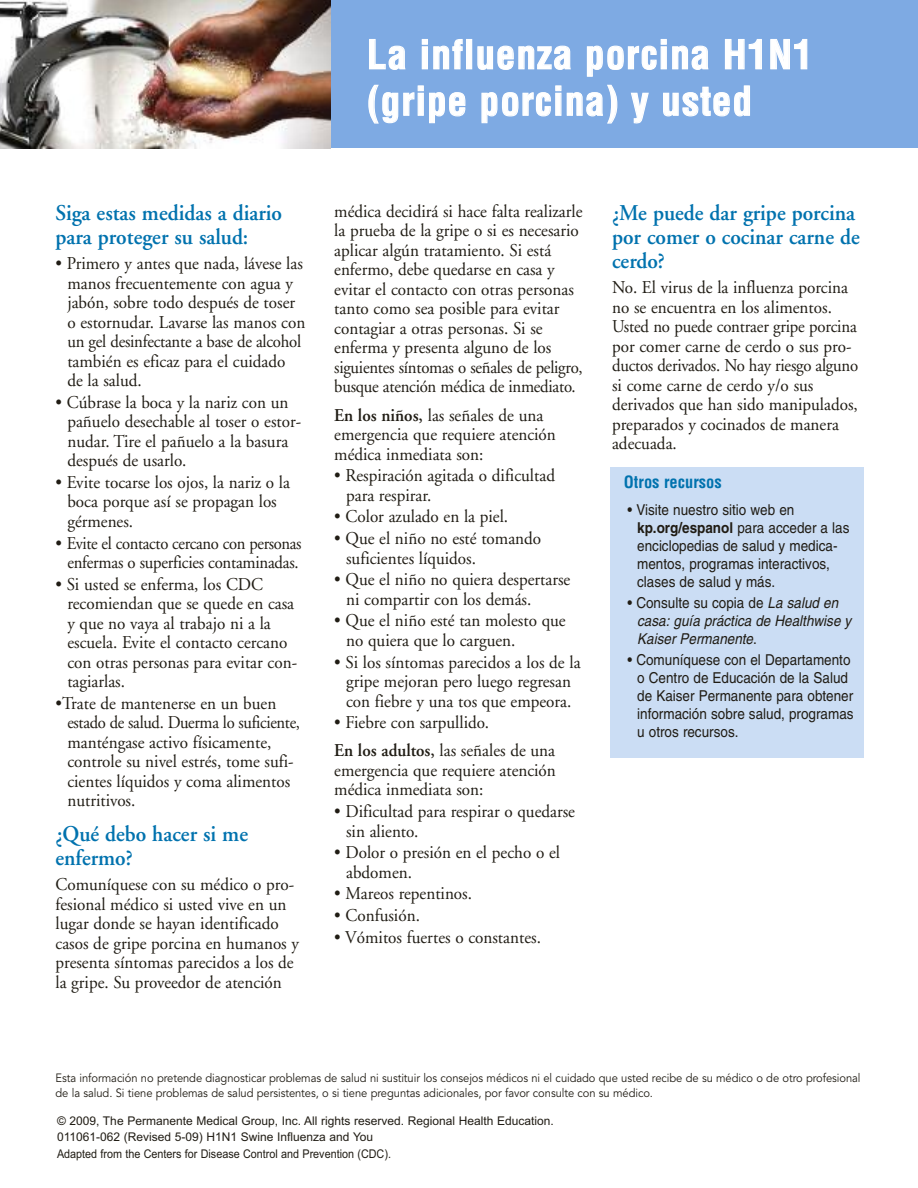
<style>
.page{position:relative;width:918px;height:1188px;background:#fff}
.page>*{position:absolute;margin:0;border:0;box-sizing:border-box;transform-origin:0 0}
.t1{font:700 condensed 39px/46.5px "Helvetica";letter-spacing:.025em;color:#fff}
.t2{font:600 22.5px/24px "Adobe Garamond";color:#0072ae;scale:.95 1}
.t3{font:18px/19.5px "Adobe Garamond";color:#201c14;scale:.95 1}
.t4{font:700 condensed 16.5px "Helvetica";color:#0072ae}
.t5{font:15px/18px "Helvetica";color:#201c14;scale:.9 1}
.t6{font:italic 15px/18px "Helvetica";color:#201c14;scale:.9 1}
.t7{font:12px/15px "Avenir";letter-spacing:-.005em;color:#201c14;scale:.93 1}
.t8{font:12px/16.5px "Arial";color:#201c14}
.s1{font-weight:600}
.s2{font-weight:700}
.s3{font-style:normal}
</style>
<div class="page">
<div style="left:611px;top:467px;width:253px;height:291px;background:#cbddf4"></div>
<div style="left:331px;top:0;width:587px;height:148px;background:#7eaae3"></div>
<img style="left:0;top:0;width:331px;height:148px">
<h1 class="t1" style="left:367px;top:32px;width:447px">La influenza porcina H1N1 (gripe porcina) y usted</h1>
<p class="t2" style="left:55px;top:203px;width:240px">Siga estas medidas a diario para proteger su salud:</p>
<p class="t3" style="left:67px;top:255px;width:252px;text-indent:-12px">• Primero y antes que nada, lávese las manos frecuentemente con agua y jabón, sobre todo después de toser o estornudar. Lavarse las manos con un gel desinfectante a base de alcohol también es eficaz para el cuidado de la salud.</p>
<p class="t3" style="left:67px;top:394px;width:248px;text-indent:-12px">• Cúbrase la boca y la nariz con un pañuelo desechable al toser o estor&shy;nudar. Tire el pañuelo a la basura después de usarlo.</p>
<p class="t3" style="left:67px;top:474px;width:236px;text-indent:-12px">• Evite tocarse los ojos, la nariz o la boca porque así se propagan los gérmenes.</p>
<p class="t3" style="left:55px;top:535px;width:261px;text-align:center">• Evite el contacto cercano con personas enfermas o superficies contaminadas.</p>
<p class="t3" style="left:67px;top:576px;width:243px;text-indent:-12px">• Si usted se enferma, los CDC recomiendan que se quede en casa y que no vaya al trabajo ni a la escuela. Evite el contacto cercano con otras personas para evitar con&shy;tagiarlas.</p>
<p class="t3" style="left:67px;top:695px;width:246px;text-indent:-12px">•Trate de mantenerse en un buen estado de salud. Duerma lo suficiente, manténgase activo físicamente, controle su nivel estrés, tome sufi&shy;cientes líquidos y coma alimentos nutritivos.</p>
<p class="t2" style="left:56px;top:824px;width:204px">¿Qué debo hacer si me enfermo?</p>
<p class="t3" style="left:55px;top:876px;width:258px">Comuníquese con su médico o pro&shy;fesional médico si usted vive en un lugar donde se hayan identificado casos de gripe porcina en humanos y presenta síntomas parecidos a los de la gripe. Su proveedor de atención</p>
<p class="t3" style="left:334px;top:203px;width:263px">médica decidirá si hace falta realizarle la prueba de la gripe o si es necesario aplicar algún tratamiento. Si está enfermo, debe quedarse en casa y evitar el contacto con otras personas tanto como sea posible para evitar contagiar a otras personas. Si se enferma y presenta alguno de los siguientes síntomas o señales de peligro, busque atención médica de inmediato.</p>
<p class="t3" style="left:334px;top:407px;width:235px"><span class="s1">En los niños,</span> las señales de una emergencia que requiere atención médica inmediata son:</p>
<p class="t3" style="left:346px;top:467px;width:221px;text-indent:-12px">• Respiración agitada o dificultad para respirar.</p>
<p class="t3" style="left:334px;top:509px;width:185px">• Color azulado en la piel.</p>
<p class="t3" style="left:346px;top:530px;width:207px;text-indent:-12px">• Que el niño no esté tomando suficientes líquidos.</p>
<p class="t3" style="left:346px;top:571px;width:238px;text-indent:-12px">• Que el niño no quiera despertarse ni compartir con los demás.</p>
<p class="t3" style="left:346px;top:613px;width:233px;text-indent:-12px">• Que el niño esté tan molesto que no quiera que lo carguen.</p>
<p class="t3" style="left:334px;top:654px;width:261px;text-align:center">• Si los síntomas parecidos a los de la gripe mejoran pero luego regresan con fiebre y una tos que empeora.</p>
<p class="t3" style="left:334px;top:710px;width:234px;line-height:28.2px">• Fiebre con sarpullido.<br><span class="s1">En los adultos,</span> las señales de una</p>
<p class="t3" style="left:334px;top:762px;width:235px">emergencia que requiere atención médica inmediata son:</p>
<p class="t3" style="left:346px;top:803px;width:243px;text-indent:-12px">• Dificultad para respirar o quedarse sin aliento.</p>
<p class="t3" style="left:346px;top:844px;width:227px;text-indent:-12px">• Dolor o presión en el pecho o el abdomen.</p>
<p class="t3" style="left:334px;top:885px;width:147px">• Mareos repentinos.</p>
<p class="t3" style="left:334px;top:907px;width:92px">• Confusión.</p>
<p class="t3" style="left:334px;top:929px;width:219px">• Vómitos fuertes o constantes.</p>
<p class="t2" style="left:612px;top:203px;width:262px">¿Me puede dar gripe porcina por comer o cocinar carne de cerdo?</p>
<p class="t3" style="left:612px;top:279px;width:261px">No. El virus de la influenza porcina no se encuentra en los alimentos.<br>Usted no puede contraer gripe porcina por comer carne de cerdo o sus pro&shy;ductos derivados. No hay riesgo alguno si come carne de cerdo y/o sus derivados que han sido manipulados, preparados y cocinados de manera adecuada.</p>
<p class="t4" style="left:624px;top:473px;width:99px">Otros recursos</p>
<p class="t5" style="left:637px;top:502px;width:237px;text-indent:-10px">• Visite nuestro sitio web en <span class="s2">kp.org/espanol</span> para acceder a las enciclopedias de salud y medica&shy;mentos, programas interactivos, clases de salud y más.</p>
<p class="t6" style="left:637px;top:595px;width:239px;text-indent:-10px"><span class="s3">• Consulte su copia de</span> La salud en casa: guía práctica de Healthwise y<br>Kaiser Permanente<span class="s3">.</span></p>
<p class="t5" style="left:637px;top:653px;width:242px;text-indent:-10px">• Comuníquese con el Departamento o Centro de Educación de la Salud de Kaiser Permanente para obtener información sobre salud, programas u otros recursos.</p>
<p class="t7" style="left:55px;top:1072px;width:867px">Esta información no pretende diagnosticar problemas de salud ni sustituir los consejos médicos ni el cuidado que usted recibe de su médico o de otro profesional de la salud. Si tiene problemas de salud persistentes, o si tiene preguntas adicionales, por favor consulte con su médico.</p>
<p class="t8" style="left:57px;top:1112px;width:498px">© 2009, The Permanente Medical Group, Inc. All rights reserved. Regional Health Education.<br>011061-062 (Revised 5-09) H1N1 Swine Influenza and You<br>Adapted from the Centers for Disease Control and Prevention (CDC).</p>
</div>
